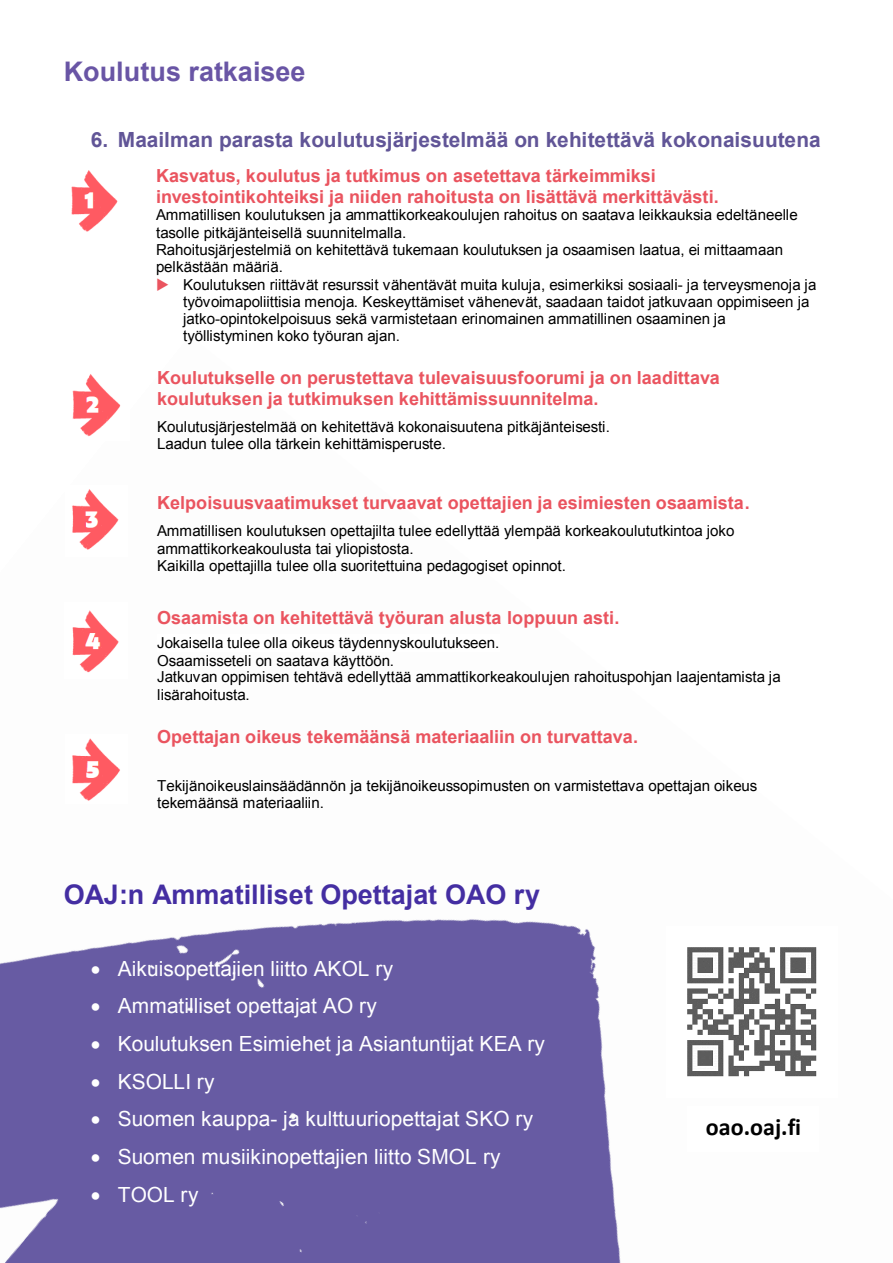
<style>
.page{position:relative;width:893px;height:1263px;background:#fff}
.page>*{position:absolute;margin:0;border:0;box-sizing:border-box;transform-origin:0 0}
.t1{font:700 27px "Arial";color:#442ea2}
.t2{font:700 27px "Arial";color:#6955a5}
.t3{font:700 24.15px "Calibri";color:#000}
.t4{font:20.85px "Arial";color:#fff}
.t5{font:700 20.85px "Arial";color:#615597}
.t6{font:700 18px/20.9px "Arial";letter-spacing:.005em;color:#ea545f}
.t7{font:15.15px/17.2px "Arial";letter-spacing:-.01em;color:#000}
.s1{color:#ea545f}
</style>
<div class="page">
<img style="left:0;top:919px;width:621px;height:344px">
<img style="left:72px;top:489px;width:47px;height:61px">
<img style="left:71px;top:170px;width:47px;height:62px">
<img style="left:72px;top:374px;width:49px;height:63px">
<img style="left:72px;top:610px;width:47px;height:63px">
<img style="left:72px;top:738px;width:48px;height:63px">
<img style="left:687px;top:947px;width:130px;height:130px">
<p class="t2" style="left:64px;top:53px;width:243px">Koulutus ratkaisee</p>
<p class="t5" style="left:91px;top:125px;width:731px">6. Maailman parasta koulutusjärjestelmää on kehitettävä kokonaisuutena</p>
<p class="t6" style="left:156px;top:166px;width:564px">Kasvatus, koulutus ja tutkimus on asetettava tärkeimmiksi investointikohteiksi ja niiden rahoitusta on lisättävä merkittävästi.</p>
<p class="t7" style="left:156px;top:207px;width:643px">Ammatillisen koulutuksen ja ammattikorkeakoulujen rahoitus on saatava leikkauksia edeltäneelle tasolle pitkäjänteisellä suunnitelmalla.<br>Rahoitusjärjestelmiä on kehitettävä tukemaan koulutuksen ja osaamisen laatua, ei mittaamaan pelkästään määriä.</p>
<p class="t7" style="left:183px;top:276px;width:635px;text-indent:-27px"><span class="s1">◆</span> Koulutuksen riittävät resurssit vähentävät muita kuluja, esimerkiksi sosiaali- ja terveysmenoja ja työvoimapoliittisia menoja. Keskeyttämiset vähenevät, saadaan taidot jatkuvaan oppimiseen ja jatko-opintokelpoisuus sekä varmistetaan erinomainen ammatillinen osaaminen ja työllistyminen koko työuran ajan.</p>
<p class="t6" style="left:157px;top:368px;width:564px">Koulutukselle on perustettava tulevaisuusfoorumi ja on laadittava koulutuksen ja tutkimuksen kehittämissuunnitelma.</p>
<p class="t7" style="left:157px;top:418px;width:454px">Koulutusjärjestelmää on kehitettävä kokonaisuutena pitkäjänteisesti.<br>Laadun tulee olla tärkein kehittämisperuste.</p>
<p class="t6" style="left:157px;top:492px;width:594px">Kelpoisuusvaatimukset turvaavat opettajien ja esimiesten osaamista.</p>
<p class="t7" style="left:157px;top:522px;width:579px">Ammatillisen koulutuksen opettajilta tulee edellyttää ylempää korkeakoulututkintoa joko ammattikorkeakoulusta tai yliopistosta.<br>Kaikilla opettajilla tulee olla suoritettuina pedagogiset opinnot.</p>
<p class="t6" style="left:157px;top:608px;width:464px">Osaamista on kehitettävä työuran alusta loppuun asti.</p>
<p class="t7" style="left:157px;top:634px;width:625px">Jokaisella tulee olla oikeus täydennyskoulutukseen.<br>Osaamisseteli on saatava käyttöön.<br>Jatkuvan oppimisen tehtävä edellyttää ammattikorkeakoulujen rahoituspohjan laajentamista ja lisärahoitusta.</p>
<p class="t6" style="left:157px;top:727px;width:483px">Opettajan oikeus tekemäänsä materiaaliin on turvattava.</p>
<p class="t7" style="left:157px;top:777px;width:602px">Tekijänoikeuslainsäädännön ja tekijänoikeussopimusten on varmistettava opettajan oikeus tekemäänsä materiaaliin.</p>
<p class="t1" style="left:64px;top:876px;width:478px">OAJ:n Ammatilliset Opettajat OAO ry</p>
<p class="t4" style="left:91px;top:955px;width:304px">• Aikuisopettajien liitto AKOL ry</p>
<p class="t4" style="left:91px;top:992px;width:288px">• Ammatilliset opettajat AO ry</p>
<p class="t4" style="left:91px;top:1030px;width:456px">• Koulutuksen Esimiehet ja Asiantuntijat KEA ry</p>
<p class="t4" style="left:91px;top:1068px;width:125px">• KSOLLI ry</p>
<p class="t4" style="left:91px;top:1105px;width:444px">• Suomen kauppa- ja kulttuuriopettajat SKO ry</p>
<p class="t4" style="left:91px;top:1143px;width:411px">• Suomen musiikinopettajien liitto SMOL ry</p>
<p class="t4" style="left:91px;top:1181px;width:109px">• TOOL ry</p>
<p class="t3" style="left:706px;top:1111px;width:97px">oao.oaj.fi</p>
</div>
